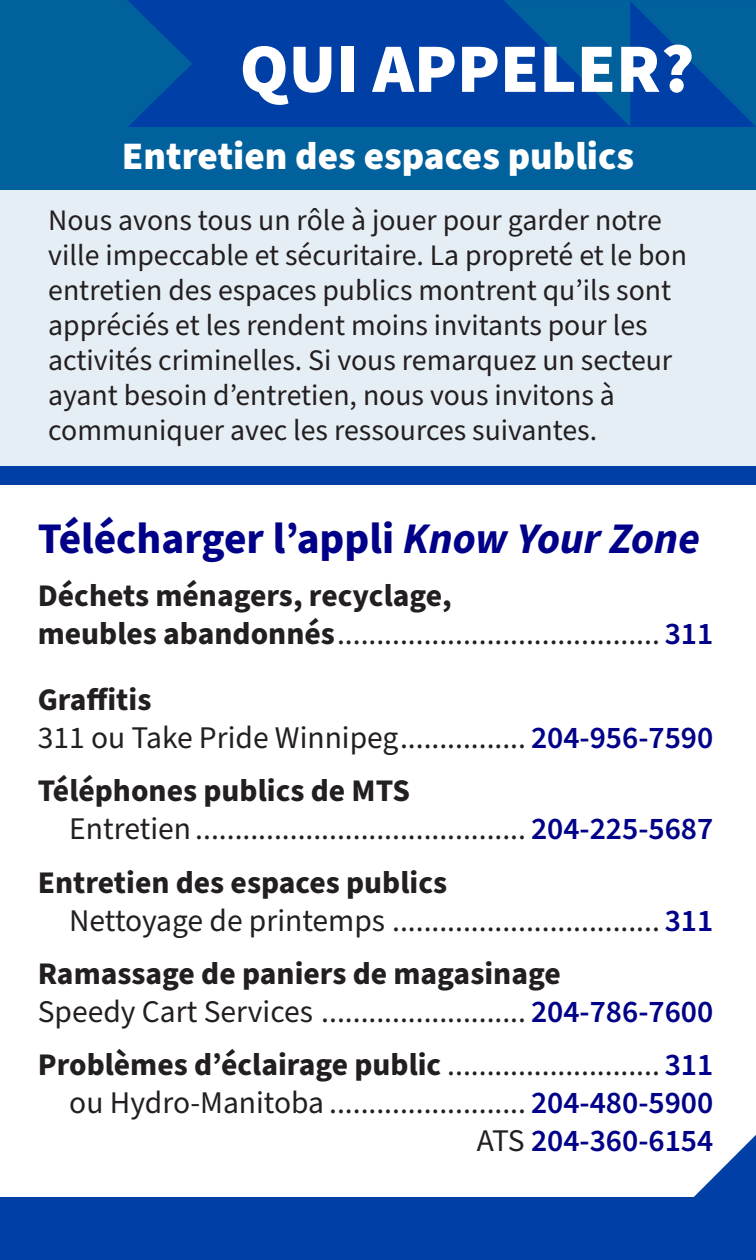
<style>
.page{position:relative;width:756px;height:1260px;background:#fff}
.page>*{position:absolute;margin:0;border:0;box-sizing:border-box;transform-origin:0 0}
.t1{font:900 69.3px "Source Sans Pro";color:#fff}
.Tabs{font:700 43.75px "Source Sans Pro";color:#008}
.t2{font:900 38.85px "Source Sans Pro";color:#fff}
.Tabs-2{font:31.5px/37.8px "Source Sans Pro";color:#231f20}
.Tabs-3{font:700 31.5px/37.8px "Source Sans Pro";color:#231f20}
.Tabs-4{font:600 31.5px "Source Sans Pro";color:#008}
.t3{font:29.75px/35px "Source Sans Pro";color:#231f20}
.s1{font-style:italic}
.s2{font-weight:400}
.s3{font-weight:600;color:#008}
.s4{font-weight:700}
.s5{font-weight:400;color:#231f20}
</style>
<div class="page">
<div style="left:0;top:169px;width:756px;height:307px;background:#e6eef5"></div>
<div style="left:0;top:127px;width:756px;height:63px;background:#00619c"></div>
<div style="left:0;top:0;width:756px;height:127px;background:#0040a6"></div>
<svg style="left:0;top:0;width:192px;height:127px"></svg>
<svg style="left:631px;top:1135px;width:125px;height:63px"></svg>
<div style="left:0;top:1198px;width:756px;height:62px;background:#0040a6"></div>
<div style="left:0;top:466px;width:756px;height:19px;background:#0040a6"></div>
<svg style="left:505px;top:1px;width:251px;height:125px"></svg>
<hr style="left:504px;top:0;width:252px;height:1px;background:#00619c">
<p class="t1" style="left:240px;top:21px;width:456px">QUI APPELER?</p>
<p class="t2" style="left:122px;top:129px;width:514px">Entretien des espaces publics</p>
<p class="t3" style="left:48px;top:204px;width:640px">Nous avons tous un rôle à jouer pour garder notre ville impeccable et sécuritaire. La propreté et le bon entretien des espaces publics montrent qu’ils sont appréciés et les rendent moins invitants pour les activités criminelles. Si vous remarquez un secteur ayant besoin d’entretien, nous vous invitons à communiquer avec les ressources suivantes.</p>
<p class="Tabs" style="left:38px;top:508px;width:664px">Télécharger l’appli <span class="s1">Know Your Zone</span></p>
<p class="Tabs-3" style="left:38px;top:578px;width:677px">Déchets ménagers, recyclage,<br>meubles abandonnés<span class="s2">.........................................</span> <span class="s3">311</span></p>
<p class="Tabs-3" style="left:38px;top:682px;width:115px">Graffitis</p>
<p class="Tabs-2" style="left:38px;top:720px;width:677px">311 ou Take Pride Winnipeg................ <span class="s3">204-956-7590</span></p>
<p class="Tabs-2" style="left:69px;top:773px;width:646px;text-indent:-31px"><span class="s4">Téléphones publics de MTS<br></span>Entretien.......................................... <span class="s3">204-225-5687</span></p>
<p class="Tabs-3" style="left:38px;top:864px;width:411px">Entretien des espaces publics</p>
<p class="Tabs-2" style="left:69px;top:902px;width:646px">Nettoyage de printemps .................................. <span class="s3">311</span></p>
<p class="Tabs-3" style="left:38px;top:956px;width:524px">Ramassage de paniers de magasinage</p>
<p class="Tabs-2" style="left:38px;top:994px;width:677px">Speedy Cart Services .......................... <span class="s3">204-786-7600</span></p>
<p class="Tabs-2" style="left:38px;top:1047px;width:677px"><span class="s4">Problèmes d’éclairage public</span> ........................... <span class="s3">311</span></p>
<p class="Tabs-2" style="left:69px;top:1085px;width:646px">ou Hydro-Manitoba ......................... <span class="s3">204-480-5900</span></p>
<p class="Tabs-4" style="left:477px;top:1120px;width:238px"><span class="s5">ATS</span> 204-360-6154</p>
</div>
